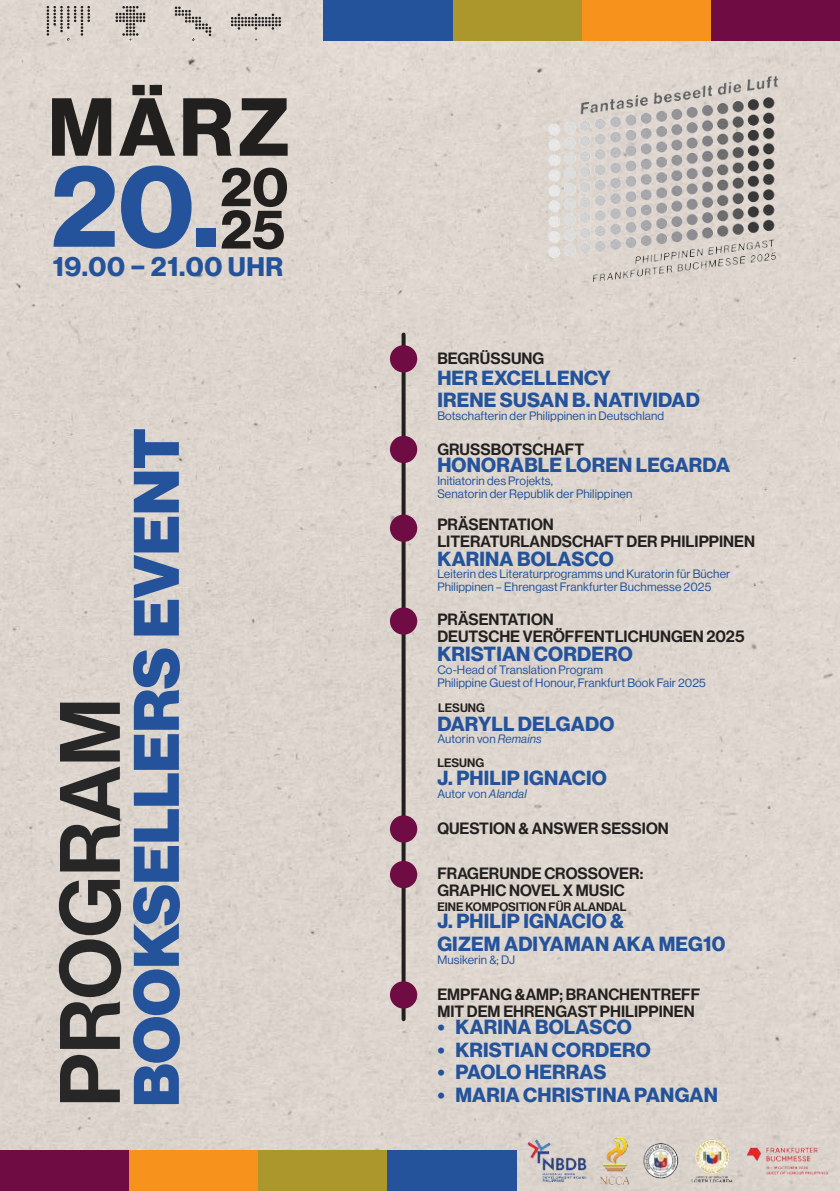
<style>
.page{position:relative;width:840px;height:1191px;background:#fff}
.page>*{position:absolute;margin:0;border:0;box-sizing:border-box;transform-origin:0 0}
.t1{font:700 111.2px "Neue Haas Display";color:#24539b}
.t2{font:83.6px "Neue Haas Display Mediu";color:#272727}
.t3{font:700 80.4px "Neue Haas Display";color:#221f1f}
.t4{font:900 63px "Neue Haas Display";color:#24539b}
.t5{font:700 52.8px "Neue Haas Display";color:#221f1f}
.t6{font:700 26.4px "Neue Haas Display";letter-spacing:.025em;color:#24539b}
.t7{font:700 20px/22.4px "Neue Haas Display";letter-spacing:.01em;color:#24539b}
.t8{font:16px/17px "Neue Haas Display Mediu";color:#221f1f}
.t9{font:12px/13px "Neue Haas Display";letter-spacing:.01em;color:#24539b}
.t10{font:12px "Neue Haas Display Mediu";color:#221f1f}
.s1{font-style:italic}
</style>
<div class="page">
<div style="left:0;top:0;width:839px;height:1191px;background:#ddd5ce"></div>
<img style="left:503px;top:1133px;width:336px;height:54px">
<div style="left:0;top:1150px;width:129px;height:41px;background:#6e0c43"></div>
<div style="left:129px;top:1150px;width:129px;height:41px;background:#f7931d"></div>
<div style="left:258px;top:1150px;width:129px;height:41px;background:#ab972c"></div>
<div style="left:387px;top:1150px;width:129px;height:41px;background:#24539b"></div>
<svg style="left:231px;top:14px;width:50px;height:16px"></svg>
<svg style="left:47px;top:6px;width:43px;height:35px;background:#bfb8b2"></svg>
<svg style="left:115px;top:6px;width:30px;height:35px"></svg>
<svg style="left:175px;top:6px;width:36px;height:35px"></svg>
<div style="left:710px;top:0;width:129px;height:41px;background:#6e0c43"></div>
<div style="left:581px;top:0;width:129px;height:41px;background:#f7931d"></div>
<div style="left:452px;top:0;width:129px;height:41px;background:#ab972c"></div>
<div style="left:323px;top:0;width:129px;height:41px;background:#24539b"></div>
<svg style="left:401px;top:334px;width:4px;height:685px;background:#3d3938"></svg>
<div style="left:390px;top:345px;width:27px;height:27px;background:#6e0c43;border-radius:50%"></div>
<div style="left:390px;top:514px;width:27px;height:28px;background:#6e0c43;border-radius:50%"></div>
<div style="left:390px;top:436px;width:27px;height:27px;background:#6e0c43;border-radius:50%"></div>
<div style="left:390px;top:607px;width:27px;height:27px;background:#6e0c43;border-radius:50%"></div>
<div style="left:390px;top:815px;width:27px;height:27px;background:#6e0c43;border-radius:50%"></div>
<div style="left:390px;top:861px;width:27px;height:27px;background:#6e0c43;border-radius:50%"></div>
<div style="left:390px;top:981px;width:27px;height:27px;background:#6e0c43;border-radius:50%"></div>
<img style="left:516px;top:70px;width:272px;height:217px">
<h3 class="t3" style="left:48px;top:80px;width:243px">MÄRZ</h3>
<h1 class="t1" style="left:51px;top:143px;width:238px">20.<sup>20</sup></h1>
<h3 class="t5" style="left:220px;top:199px;width:66px">25</h3>
<h3 class="t6" style="left:53px;top:251px;width:232px">19.00 – 21.00 UHR</h3>
<h2 class="t2" style="left:47px;top:1106px;width:410px;rotate:-90deg">PROGRAM</h2>
<h3 class="t4" style="left:120px;top:1106px;width:680px;rotate:-90deg">BOOKSELLERS EVENT</h3>
<h3 class="t8" style="left:437px;top:350px;width:108px">BEGR‹SSUNG</h3>
<h3 class="t7" style="left:437px;top:367px;width:264px">HER EXCELLENCY<br>IRENE SUSAN B. NATIVIDAD</h3>
<p class="t9" style="left:437px;top:410px;width:228px">Botschafterin der Philippinen in Deutschland</p>
<h3 class="t8" style="left:437px;top:441px;width:148px">GRUSSBOTSCHAFT</h3>
<p class="t9" style="left:437px;top:475px;width:196px">Initiatorin des Projekts,<br>Senatorin der Republik der Philippinen</p>
<h3 class="t7" style="left:437px;top:454px;width:294px">HONORABLE LOREN LEGARDA</h3>
<h3 class="t8" style="left:437px;top:516px;width:319px">PRƒSENTATION<br>LITERATURLANDSCHAFT DER PHILIPPINEN</h3>
<h3 class="t7" style="left:437px;top:548px;width:178px">KARINA BOLASCO</h3>
<p class="t9" style="left:437px;top:568px;width:294px">Leiterin des Literaturprogramms und Kuratorin f¸r B¸cher<br>Philippinen ñ Ehrengast Frankfurter Buchmesse 2025</p>
<h3 class="t8" style="left:437px;top:610px;width:308px">PRƒSENTATION<br>DEUTSCHE VERÖFFENTLICHUNGEN 2025</h3>
<h3 class="t7" style="left:437px;top:643px;width:197px">KRISTIAN CORDERO</h3>
<p class="t9" style="left:437px;top:664px;width:270px">Co-Head of Translation Program<br>Philippine Guest of Honour, Frankfurt Book Fair 2025</p>
<p class="t10" style="left:438px;top:701px;width:48px">LESUNG</p>
<h3 class="t7" style="left:437px;top:712px;width:178px">DARYLL DELGADO</h3>
<p class="t9" style="left:437px;top:733px;width:106px">Autorin von <span class="s1">Remains</span></p>
<p class="t10" style="left:437px;top:756px;width:48px">LESUNG</p>
<h3 class="t7" style="left:437px;top:767px;width:171px">J. PHILIP IGNACIO</h3>
<p class="t9" style="left:437px;top:788px;width:91px">Autor von <span class="s1">Alandal</span></p>
<h3 class="t8" style="left:437px;top:819px;width:233px">QUESTION &amp; ANSWER SESSION</h3>
<h3 class="t8" style="left:437px;top:865px;width:207px">FRAGERUNDE CROSSOVER:<br>GRAPHIC NOVEL X MUSIC</h3>
<p class="t10" style="left:437px;top:900px;width:190px">EINE KOMPOSITION F‹R ALANDAL</p>
<h3 class="t7" style="left:437px;top:910px;width:289px">J. PHILIP IGNACIO &amp;<br>GIZEM ADIYAMAN AKA MEG10</h3>
<p class="t9" style="left:437px;top:953px;width:79px">Musikerin &amp;; DJ</p>
<h3 class="t8" style="left:437px;top:985px;width:264px">EMPFANG &amp;AMP; BRANCHENTREFF<br>MIT DEM EHRENGAST PHILIPPINEN</h3>
<h3 class="t7" style="left:437px;top:1016px;width:282px">ï KARINA BOLASCO<br>ï KRISTIAN CORDERO<br>ï PAOLO HERRAS<br>ï MARIA CHRISTINA PANGAN</h3>
</div>
